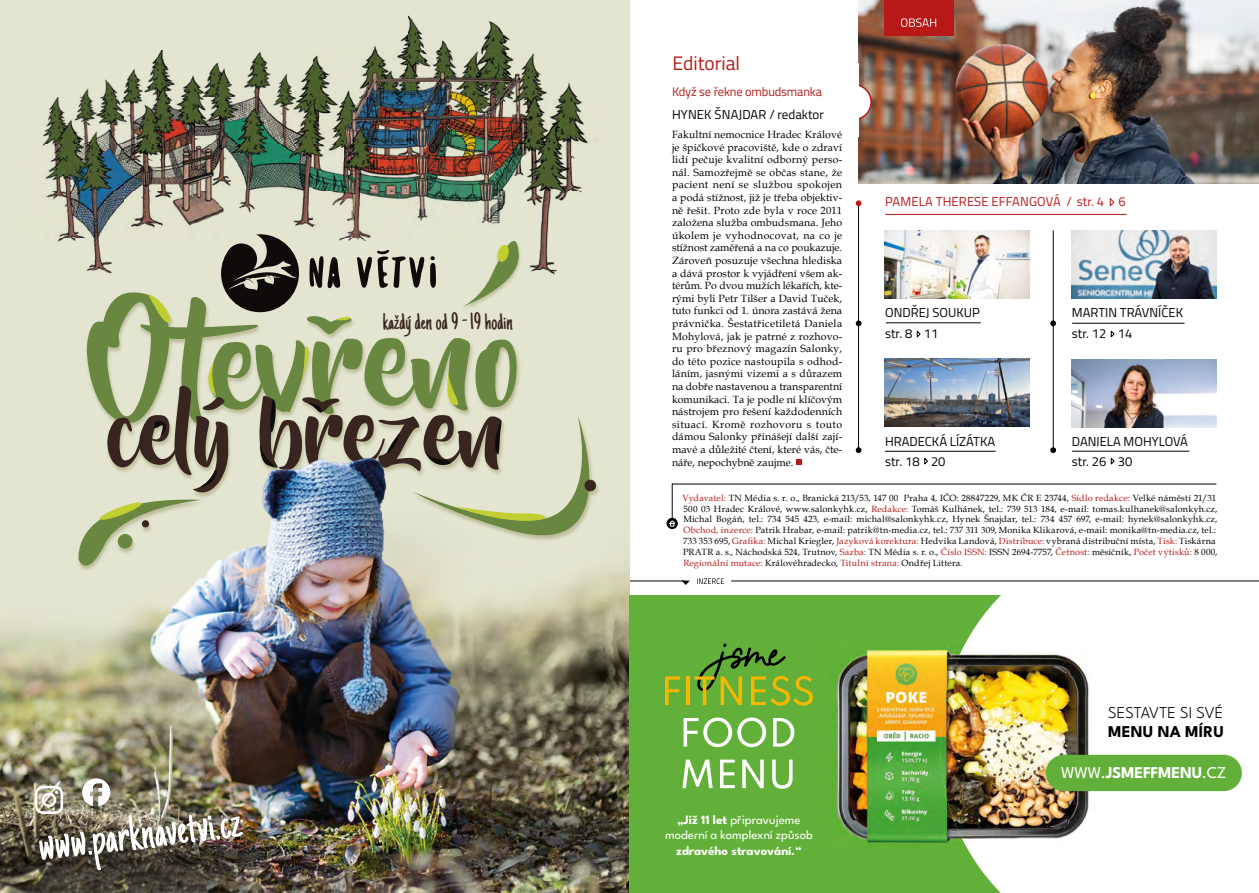
<style>
.page{position:relative;width:1259px;height:893px;background:#fff}
.page>*{position:absolute;margin:0;border:0;box-sizing:border-box;transform-origin:0 0}
.t1{font:24px "Just Another Hand";color:#38251f}
.t2{font:19.5px "Titillium Web";color:#b71918}
.t3{font:700 16.5px "League Spartan";letter-spacing:-.015em;color:#fff}
.t4{font:300 16.5px "League Spartan";letter-spacing:.005em;color:#000}
.t5{font:700 16.5px "League Spartan";letter-spacing:.005em;color:#000}
.t6{font:12.9px "Titillium Web";color:#000}
.t7{font:12.9px "Titillium Web";letter-spacing:.01em;color:#b71918}
.t8{font:12.75px/15.3px "League Spartan";color:#fff;text-align:center}
.t9{font:700 12.75px "League Spartan";color:#fff}
.t10{font:12.45px "Titillium Web";letter-spacing:-.01em;color:#b71918}
.t11{font:10.5px/12.6px "Book Antiqua";letter-spacing:.005em;color:#000;text-align:justify}
.t12{font:9px/10.8px "Book Antiqua";letter-spacing:.02em;color:#000}
.s1{color:#b71918}
.s2{font-weight:700}
.s3{font-weight:400}
</style>
<div class="page">
<img style="left:859px;top:0;width:400px;height:184px">
<hr style="left:672px;top:484px;width:544px;height:1px;background:#000">
<div style="left:836px;top:85px;width:35px;height:35px;background:#fff;border-radius:50%"></div>
<div style="left:835px;top:84px;width:37px;height:36px;border:2px solid #b71918;border-radius:50%"></div>
<hr style="left:858px;top:201px;width:1px;height:249px;background:#000">
<svg style="left:855px;top:200px;width:6px;height:6px"></svg>
<div style="left:824px;top:63px;width:35px;height:74px;background:#fff"></div>
<svg style="left:796px;top:459px;width:6px;height:6px"></svg>
<svg style="left:855px;top:320px;width:6px;height:6px"></svg>
<svg style="left:855px;top:447px;width:6px;height:6px"></svg>
<img style="left:1071px;top:230px;width:145px;height:68px">
<img style="left:885px;top:230px;width:144px;height:68px">
<img style="left:884px;top:359px;width:145px;height:68px">
<hr style="left:1053px;top:230px;width:1px;height:223px;background:#000">
<hr style="left:885px;top:214px;width:241px;height:1px;background:#b71918">
<hr style="left:885px;top:322px;width:95px;height:1px;background:#000">
<svg style="left:916px;top:330px;width:5px;height:8px"></svg>
<hr style="left:1072px;top:323px;width:112px;height:1px;background:#000">
<hr style="left:885px;top:451px;width:110px;height:1px;background:#000">
<hr style="left:1072px;top:451px;width:117px;height:1px;background:#000">
<svg style="left:1109px;top:198px;width:5px;height:9px"></svg>
<svg style="left:1110px;top:330px;width:4px;height:8px"></svg>
<svg style="left:1110px;top:458px;width:5px;height:7px"></svg>
<svg style="left:924px;top:458px;width:4px;height:7px"></svg>
<svg style="left:1050px;top:320px;width:6px;height:6px"></svg>
<svg style="left:1050px;top:447px;width:6px;height:6px"></svg>
<div style="left:884px;top:0;width:69px;height:35px;background:#b71918"></div>
<svg style="left:901px;top:18px;width:35px;height:9px"></svg>
<img style="left:1071px;top:359px;width:145px;height:69px">
<svg style="left:697px;top:578px;width:27px;height:6px"></svg>
<svg style="left:683px;top:581px;width:7px;height:4px"></svg>
<hr style="left:629px;top:581px;width:55px;height:1px;background:#000">
<hr style="left:731px;top:581px;width:528px;height:1px;background:#000">
<hr style="left:672px;top:484px;width:1px;height:41px;background:#000">
<svg style="left:666px;top:518px;width:12px;height:11px"></svg>
<svg style="left:668px;top:520px;width:8px;height:6px"></svg>
<div style="left:0;top:0;width:629px;height:893px;background:#e4e5d1"></div>
<img style="left:374px;top:15px;width:136px;height:35px">
<img style="left:42px;top:50px;width:547px;height:139px">
<img style="left:45px;top:189px;width:537px;height:53px">
<svg style="left:69px;top:223px;width:519px;height:220px"></svg>
<img style="left:0;top:443px;width:629px;height:450px">
<img style="left:35px;top:778px;width:208px;height:92px">
<div style="left:629px;top:595px;width:630px;height:298px;background:#62b039"></div>
<div style="left:965px;top:595px;width:294px;height:298px;background:#fff"></div>
<svg style="left:665px;top:676px;width:15px;height:29px"></svg>
<hr style="left:686px;top:676px;width:4px;height:29px;background:#f7b700">
<svg style="left:694px;top:643px;width:119px;height:63px"></svg>
<svg style="left:683px;top:717px;width:83px;height:30px"></svg>
<svg style="left:773px;top:718px;width:21px;height:29px"></svg>
<svg style="left:682px;top:760px;width:30px;height:28px"></svg>
<svg style="left:720px;top:760px;width:15px;height:28px"></svg>
<svg style="left:742px;top:760px;width:22px;height:28px"></svg>
<svg style="left:772px;top:760px;width:20px;height:29px"></svg>
<img style="left:830px;top:649px;width:110px;height:194px">
<img style="left:940px;top:643px;width:157px;height:204px">
<div style="left:1045px;top:755px;width:196px;height:36px;background:#62b039;border-radius:18px"></div>
<h1 class="t1" style="left:383px;top:307px;width:132px">každý den od 9 -19 hodin</h1>
<h2 class="t2" style="left:672px;top:49px;width:69px">Editorial</h2>
<p class="t10" style="left:672px;top:83px;width:151px">Když se řekne ombudsmanka</p>
<p class="t6" style="left:672px;top:105px;width:153px">HYNEK ŠNAJDAR / redaktor</p>
<p class="t11" style="left:672px;top:128px;width:172px">Fakultní nemocnice Hradec Králové je špičkové pracoviště, kde o zdraví lidí pečuje kvalitní odborný perso&shy;nál. Samozřejmě se občas stane, že pacient není se službou spokojen a podá stížnost, již je třeba objektiv&shy;ně řešit. Proto zde byla v roce 2011 založena služba ombudsmana. Jeho úkolem je vyhodnocovat, na co je stížnost zaměřená a na co poukazuje.<br>Zároveň posuzuje všechna hlediska a dává prostor k vyjádření všem ak&shy;térům. Po dvou mužích lékařích, kte&shy;rými byli Petr Tilšer a David Tuček, tuto funkci od 1. února zastává žena právnička. Šestatřicetiletá Daniela Mohylová, jak je patrné z rozhovo&shy;ru pro březnový magazín Salonky, do této pozice nastoupila s odhod&shy;láním, jasnými vizemi a s důrazem na dobře nastavenou a transparentní komunikaci. Ta je podle ní klíčovým nástrojem pro řešení každodenních situací. Kromě rozhovoru s touto dámou Salonky přinášejí další zají&shy;mavé a důležité čtení, které vás, čte&shy;náře, nepochybně zaujme.</p>
<p class="t7" style="left:885px;top:192px;width:242px">PAMELA THERESE EFFANGOVÁ / str. 4 6</p>
<p class="t6" style="left:885px;top:303px;width:96px">ONDŘEJ SOUKUP</p>
<p class="t6" style="left:885px;top:324px;width:55px">str. 8 11</p>
<p class="t6" style="left:1072px;top:303px;width:113px">MARTIN TRÁVNÍČEK</p>
<p class="t6" style="left:1072px;top:324px;width:62px">str. 12 14</p>
<p class="t6" style="left:885px;top:432px;width:112px">HRADECKÁ LÍZÁTKA</p>
<p class="t6" style="left:1072px;top:432px;width:118px">DANIELA MOHYLOVÁ</p>
<p class="t6" style="left:885px;top:452px;width:62px">str. 18 20</p>
<p class="t6" style="left:1072px;top:452px;width:62px">str. 26 30</p>
<p class="t12" style="left:682px;top:492px;width:536px"><span class="s1">Vydavatel:</span> TN Média s. r. o., Branická 213/53, 147 00 Praha 4, IČO: 28847229, MK ČR E 23744, <span class="s1">Sídlo redakce:</span> Velké náměstí 21/31<br>500 03 Hradec Králové, www.salonkyhk.cz, <span class="s1">Redakce:</span> Tomáš Kulhánek, tel.: 739 513 184, e-mail: tomas.kulhanek@salonkyh.cz, Michal Bogáň, tel.: 734 545 423, e-mail: michal@salonkyhk.cz, Hynek Šnajdar, tel.: 734 457 697, e-mail: hynek@salonkyhk.cz, <span class="s1">Obchod, inzerce:</span> Patrik Hrabar, e-mail: patrik@tn-media.cz, tel.: 737 311 309, Monika Klikarová, e-mail: monika@tn-media.cz, tel.:<br>733 353 695, <span class="s1">Grafika:</span> Michal Kriegler, <span class="s1">Jazyková korektura:</span> Hedvika Landová, <span class="s1">Distribuce:</span> vybraná distribuční místa, <span class="s1">Tisk:</span> Tiskárna PRATR a. s., Náchodská 524, Trutnov, <span class="s1">Sazba:</span> TN Média s. r. o., <span class="s1">Číslo ISSN:</span> ISSN 2694-7757, <span class="s1">Četnost:</span> měsíčník, <span class="s1">Počet výtisků:</span> 8 000, <span class="s1">Regionální mutace:</span> Královéhradecko, <span class="s1">Titulní strana:</span> Ondřej Littera.</p>
<h3 class="t4" style="left:1108px;top:700px;width:117px">SESTAVTE SI SVÉ</h3>
<h3 class="t5" style="left:1108px;top:720px;width:117px">MENU NA MÍRU</h3>
<p class="t8" style="left:665px;top:811px;width:149px"><span class="s2">„Již 11 let</span> připravujeme moderní a komplexní způsob</p>
<p class="t9" style="left:676px;top:841px;width:127px">zdravého stravování.“</p>
<h3 class="t3" style="left:1061px;top:760px;width:167px"><span class="s3">WWW.</span>JSMEFFMENU<span class="s3">.CZ</span></h3>
</div>
